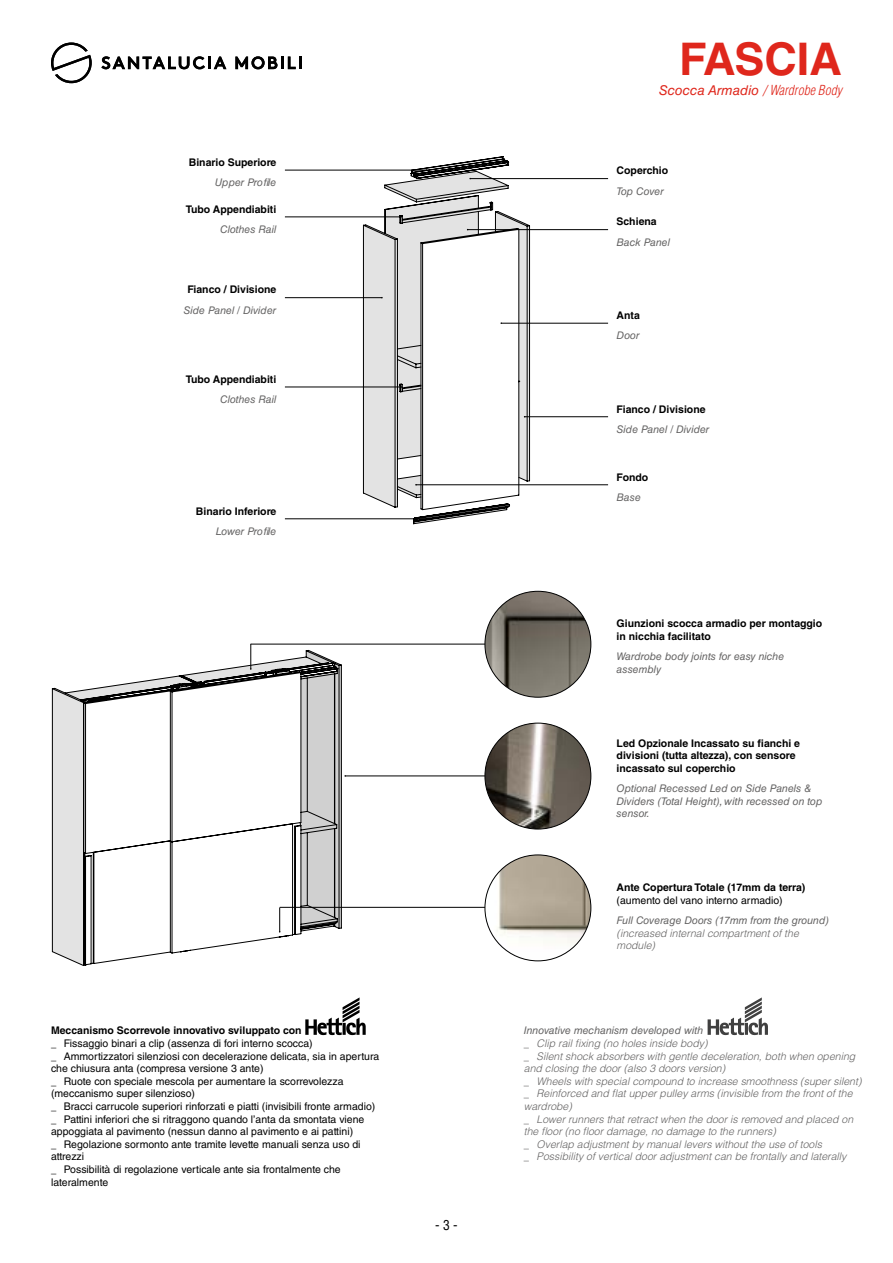
<style>
.page{position:relative;width:893px;height:1263px;background:#fff}
.page>*{position:absolute;margin:0;border:0;box-sizing:border-box;transform-origin:0 0}
.t1{font:700 45px "Helvetica LT Std";color:#df271c}
.t2{font:italic 13.5px "Helvetica LT Std";color:#df271c}
.t3{font:condensed 13.5px "Helvetica LT Std";color:#000}
.t4{font:10.5px/12.6px "Helvetica LT Std";color:#000}
.t5{font:italic 300 10.5px/12.6px "Helvetica LT Std";color:#646363}
.t6{font:700 10.5px/12.6px "Helvetica LT Std";color:#000}
.t7{font:italic 10.5px/12.6px "Helvetica LT Std";color:#646363}
.s1{font-weight:700}
.s2{font-weight:300}
.s3{font-weight:300;font-stretch:condensed}
.s4{font-weight:400}
.s5{font-style:normal}
</style>
<div class="page">
<svg style="left:708px;top:997px;width:60px;height:38px"></svg>
<svg style="left:305px;top:997px;width:61px;height:38px"></svg>
<svg style="left:101px;top:56px;width:125px;height:13px"></svg>
<svg style="left:235px;top:56px;width:67px;height:13px"></svg>
<svg style="left:51px;top:43px;width:41px;height:40px"></svg>
<svg style="left:52px;top:657px;width:290px;height:309px"></svg>
<svg style="left:273px;top:669px;width:15px;height:4px"></svg>
<svg style="left:174px;top:684px;width:20px;height:5px"></svg>
<svg style="left:102px;top:698px;width:6px;height:2px"></svg>
<svg style="left:250px;top:644px;width:2px;height:26px"></svg>
<hr style="left:251px;top:644px;width:254px;height:1px;background:#000">
<hr style="left:345px;top:776px;width:174px;height:1px;background:#000">
<svg style="left:301px;top:650px;width:45px;height:278px"></svg>
<svg style="left:279px;top:907px;width:1px;height:25px"></svg>
<hr style="left:280px;top:907px;width:222px;height:1px;background:#000">
<img style="left:485px;top:723px;width:106px;height:106px;border-radius:53px">
<img style="left:485px;top:591px;width:106px;height:106px;border-radius:53px">
<img style="left:485px;top:855px;width:106px;height:106px;border-radius:53px">
<hr style="left:470px;top:178px;width:138px;height:1px;background:#000">
<hr style="left:285px;top:217px;width:116px;height:1px;background:#000">
<hr style="left:285px;top:170px;width:142px;height:1px;background:#000">
<hr style="left:285px;top:518px;width:142px;height:1px;background:#000">
<hr style="left:285px;top:297px;width:97px;height:1px;background:#000">
<hr style="left:285px;top:387px;width:116px;height:1px;background:#000">
<hr style="left:468px;top:229px;width:140px;height:1px;background:#000">
<hr style="left:501px;top:323px;width:107px;height:1px;background:#000">
<hr style="left:525px;top:416px;width:83px;height:1px;background:#000">
<hr style="left:416px;top:484px;width:192px;height:1px;background:#000">
<svg style="left:363px;top:157px;width:166px;height:367px"></svg>
<p class="t6" style="left:189px;top:156px;width:89px">Binario Superiore</p>
<p class="t7" style="left:215px;top:176px;width:63px">Upper Profile</p>
<p class="t6" style="left:186px;top:202px;width:92px">Tubo Appendiabiti</p>
<p class="t7" style="left:220px;top:223px;width:58px">Clothes Rail</p>
<p class="t6" style="left:187px;top:283px;width:91px">Fianco / Divisione</p>
<p class="t7" style="left:184px;top:304px;width:94px">Side Panel / Divider</p>
<p class="t6" style="left:186px;top:373px;width:92px">Tubo Appendiabiti</p>
<p class="t7" style="left:220px;top:393px;width:58px">Clothes Rail</p>
<p class="t6" style="left:196px;top:504px;width:82px">Binario Inferiore</p>
<p class="t7" style="left:216px;top:525px;width:62px">Lower Profile</p>
<p class="t4" style="left:51px;top:1024px;width:330px"><span class="s1">Meccanismo Scorrevole innovativo sviluppato con<br></span><span class="s2">_</span> Fissaggio binari a clip (assenza di fori interno scocca)<br><span class="s2">_</span> Ammortizzatori silenziosi con decelerazione delicata, sia in apertura che chiusura anta (compresa versione 3 ante)<br><span class="s2">_</span> Ruote con speciale mescola per aumentare la scorrevolezza (meccanismo super silenzioso)<br><span class="s2">_</span> Bracci carrucole superiori rinforzati e piatti (invisibili fronte armadio) <span class="s2">_</span> Pattini inferiori che si ritraggono quando l’anta da smontata viene appoggiata al pavimento (nessun danno al pavimento e ai pattini)<br><span class="s2">_</span> Regolazione sormonto ante tramite levette manuali senza uso di attrezzi<br><span class="s2">_</span> Possibilità di regolazione verticale ante sia frontalmente che lateralmente</p>
<p class="t3" style="left:435px;top:1217px;width:24px">- 3 -</p>
<h1 class="t1" style="left:679px;top:32px;width:164px">FASCIA</h1>
<p class="t2" style="left:659px;top:82px;width:185px">Scocca Armadio <span class="s3">/ Wardrobe Body</span></p>
<p class="t6" style="left:617px;top:164px;width:53px">Coperchio</p>
<p class="t7" style="left:617px;top:185px;width:49px">Top Cover</p>
<p class="t6" style="left:617px;top:215px;width:42px">Schiena</p>
<p class="t7" style="left:617px;top:236px;width:55px">Back Panel</p>
<p class="t6" style="left:617px;top:309px;width:25px">Anta</p>
<p class="t7" style="left:617px;top:329px;width:24px">Door</p>
<p class="t6" style="left:617px;top:402px;width:91px">Fianco / Divisione</p>
<p class="t7" style="left:617px;top:423px;width:94px">Side Panel / Divider</p>
<p class="t6" style="left:617px;top:470px;width:33px">Fondo</p>
<p class="t7" style="left:617px;top:491px;width:26px">Base</p>
<p class="t6" style="left:617px;top:617px;width:207px">Giunzioni scocca armadio per montaggio in nicchia facilitato</p>
<p class="t7" style="left:617px;top:650px;width:169px">Wardrobe body joints for easy niche assembly</p>
<p class="t6" style="left:617px;top:736px;width:185px">Led Opzionale Incassato su fianchi e divisioni (tutta altezza), con sensore incassato sul coperchio</p>
<p class="t7" style="left:617px;top:782px;width:207px">Optional Recessed Led on Side Panels &amp;<br>Dividers (Total Height), with recessed on top sensor.</p>
<p class="t6" style="left:617px;top:881px;width:190px">Ante Copertura Totale (17mm da terra)</p>
<p class="t4" style="left:617px;top:894px;width:168px">(aumento del vano interno armadio)</p>
<p class="t7" style="left:617px;top:914px;width:214px">Full Coverage Doors (17mm from the ground)</p>
<p class="t5" style="left:617px;top:926px;width:184px">(increased internal compartment of the module)</p>
<p class="t5" style="left:524px;top:1024px;width:339px"><span class="s4">Innovative mechanism developed with<br></span><span class="s5">_</span> Clip rail fixing (no holes inside body)<br><span class="s5">_</span> Silent shock absorbers with gentle deceleration, both when opening and closing the door (also 3 doors version)<br><span class="s5">_</span> Wheels with special compound to increase smoothness (super silent) <span class="s5">_</span> Reinforced and flat upper pulley arms (invisible from the front of the wardrobe)<br><span class="s5">_</span> Lower runners that retract when the door is removed and placed on the floor (no floor damage, no damage to the runners)<br><span class="s5">_</span> Overlap adjustment by manual levers without the use of tools<br><span class="s5">_</span> Possibility of vertical door adjustment can be frontally and laterally</p>
</div>
